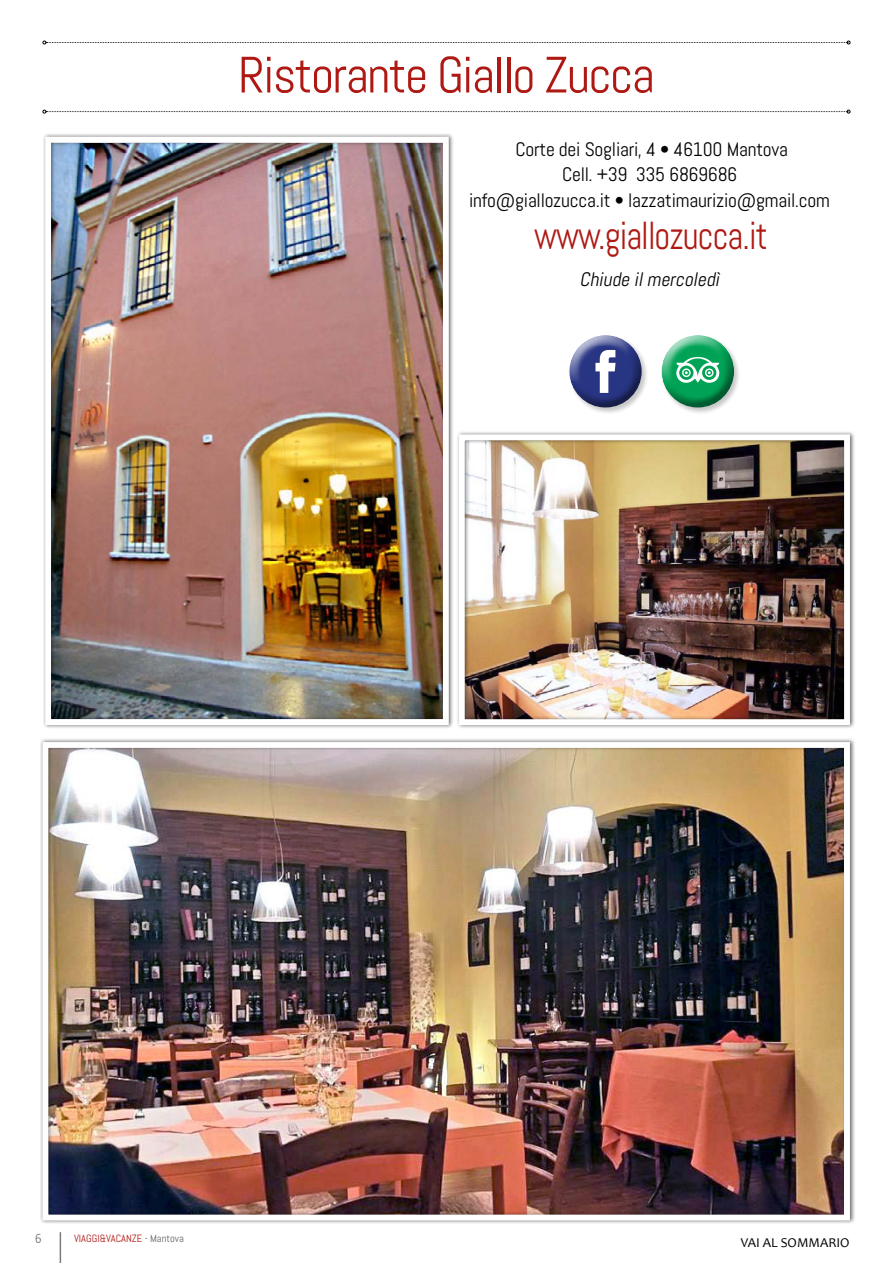
<style>
.page{position:relative;width:893px;height:1263px;background:#fff}
.page>*{position:absolute;margin:0;border:0;box-sizing:border-box;transform-origin:0 0}
.t1{font:51px "Abel";letter-spacing:-.03em;color:#ae1913}
.t2{font:39px "Abel";letter-spacing:-.025em;color:#ae1913;scale:.89 1}
.t3{font:19.5px/25.5px "Abel";letter-spacing:-.01em;color:#000;text-align:center}
.t4{font:italic 19.5px "Abel";color:#000}
.t5{font:300 14.7px "Calibri";color:#646363;scale:.85 1}
.t6{font:13.5px "Candara";color:#000}
.t7{font:10.5px "Abel";color:#ae1913}
.s1{color:#646363}
</style>
<div class="page">
<hr style="left:60px;top:1232px;width:1px;height:31px;background:#7c7b7b">
<svg style="left:43px;top:41px;width:807px;height:3px"></svg>
<svg style="left:43px;top:110px;width:807px;height:3px"></svg>
<div style="left:43px;top:133px;width:411px;height:596px;background:#000;opacity:.59"></div>
<div style="left:45px;top:137px;width:404px;height:588px;border:6px solid #fff"></div>
<div style="left:456px;top:431px;width:399px;height:298px;background:#000;opacity:.59"></div>
<div style="left:459px;top:434px;width:391px;height:291px;border:6px solid #fff"></div>
<div style="left:40px;top:738px;width:815px;height:486px;background:#000;opacity:.59"></div>
<div style="left:43px;top:742px;width:807px;height:478px;border:6px solid #fff"></div>
<div style="left:558px;top:324px;width:87px;height:71px;background:#fff;opacity:.75"></div>
<div style="left:566px;top:346px;width:87px;height:70px;background:#000;opacity:.44"></div>
<div style="left:650px;top:324px;width:87px;height:71px;background:#fff;opacity:.75"></div>
<div style="left:658px;top:345px;width:87px;height:72px;background:#000;opacity:.44"></div>
<h1 class="t1" style="left:238px;top:43px;width:418px">Ristorante Giallo Zucca</h1>
<p class="t3" style="left:469px;top:136px;width:362px">Corte dei Sogliari, 4 • 46100 Mantova<br>Cell. +39 335 6869686<br>info@giallozucca.it • lazzatimaurizio@gmail.com</p>
<h2 class="t2" style="left:534px;top:211px;width:264px">www.giallozucca.it</h2>
<p class="t4" style="left:579px;top:266px;width:146px">Chiude ilmercoledì</p>
<p class="t5" style="left:35px;top:1229px;width:9px">6</p>
<p class="t7" style="left:74px;top:1232px;width:111px">VIAGGI&amp;VACANZE <span class="s1">- Mantova</span></p>
<p class="t6" style="left:741px;top:1234px;width:110px">VAI AL SOMMARIO</p>
</div>
